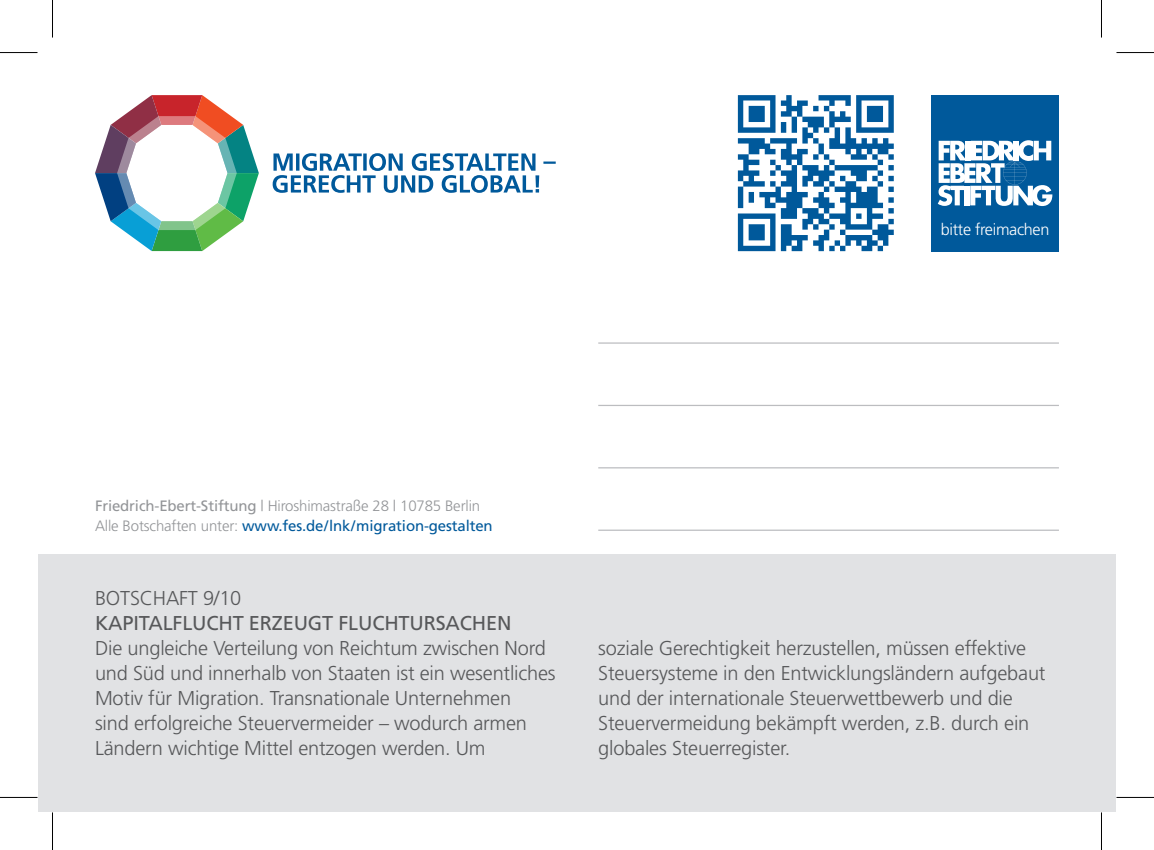
<style>
.page{position:relative;width:1154px;height:850px;background:#fff}
.page>*{position:absolute;margin:0;border:0;box-sizing:border-box;transform-origin:0 0}
.t1{font:300 20px/25px "Frutiger";letter-spacing:-.01em;color:#57585a}
.t2{font:20px "Frutiger";letter-spacing:-.01em;color:#57585a}
.t3{font:300 16.25px "Frutiger";letter-spacing:-.02em;color:#fff}
.t4{font:300 15px/20px "Frutiger";letter-spacing:-.01em;color:#939598}
.s1{font-weight:400}
.s2{font-weight:400;color:#00599b}
</style>
<div class="page">
<div style="left:38px;top:554px;width:1077px;height:257px;background:#e1e2e4"></div>
<hr style="left:598px;top:342px;width:461px;height:1px;background:#bcbdc0">
<hr style="left:598px;top:404px;width:461px;height:2px;background:#bcbdc0">
<hr style="left:598px;top:467px;width:461px;height:1px;background:#bcbdc0">
<hr style="left:598px;top:529px;width:461px;height:1px;background:#bcbdc0">
<svg style="left:273px;top:153px;width:283px;height:40px"></svg>
<svg style="left:95px;top:95px;width:164px;height:156px"></svg>
<div style="left:931px;top:95px;width:128px;height:156px;background:#00599b"></div>
<svg style="left:938px;top:140px;width:114px;height:66px"></svg>
<svg style="left:738px;top:95px;width:156px;height:156px"></svg>
<hr style="left:0;top:52px;width:38px;height:1px;background:#000">
<hr style="left:1116px;top:52px;width:38px;height:1px;background:#000">
<hr style="left:0;top:796px;width:38px;height:1px;background:#000">
<hr style="left:1116px;top:796px;width:38px;height:1px;background:#000">
<hr style="left:52px;top:0;width:1px;height:38px;background:#000">
<hr style="left:52px;top:812px;width:1px;height:37px;background:#000">
<hr style="left:1101px;top:0;width:1px;height:38px;background:#000">
<hr style="left:1101px;top:812px;width:1px;height:37px;background:#000">
<p class="t4" style="left:95px;top:495px;width:399px"><span class="s1">Friedrich-Ebert-Stiftung</span> | Hiroshimastraße 28 | 10785 Berlin<br>Alle Botschaften unter: <span class="s2">www.fes.de/lnk/migration-gestalten</span></p>
<p class="t3" style="left:941px;top:220px;width:110px">bitte freimachen</p>
<p class="t1" style="left:95px;top:585px;width:148px">BOTSCHAFT 9/10</p>
<p class="t2" style="left:95px;top:610px;width:418px">KAPITALFLUCHT ERZEUGT FLUCHTURSACHEN</p>
<p class="t1" style="left:95px;top:635px;width:462px">Die ungleiche Verteilung von Reichtum zwischen Nord und Süd und innerhalb von Staaten ist ein wesentliches Motiv für Migration. Transnationale Unternehmen<br>sind erfolgreiche Steuervermeider – wodurch armen Ländern wichtige Mittel entzogen werden. Um</p>
<p class="t1" style="left:598px;top:635px;width:449px">soziale Gerechtigkeit herzustellen, müssen effektive Steuersysteme in den Entwicklungsländern aufgebaut und der internationale Steuerwettbewerb und die Steuervermeidung bekämpft werden, z.B. durch ein globales Steuerregister.</p>
</div>
